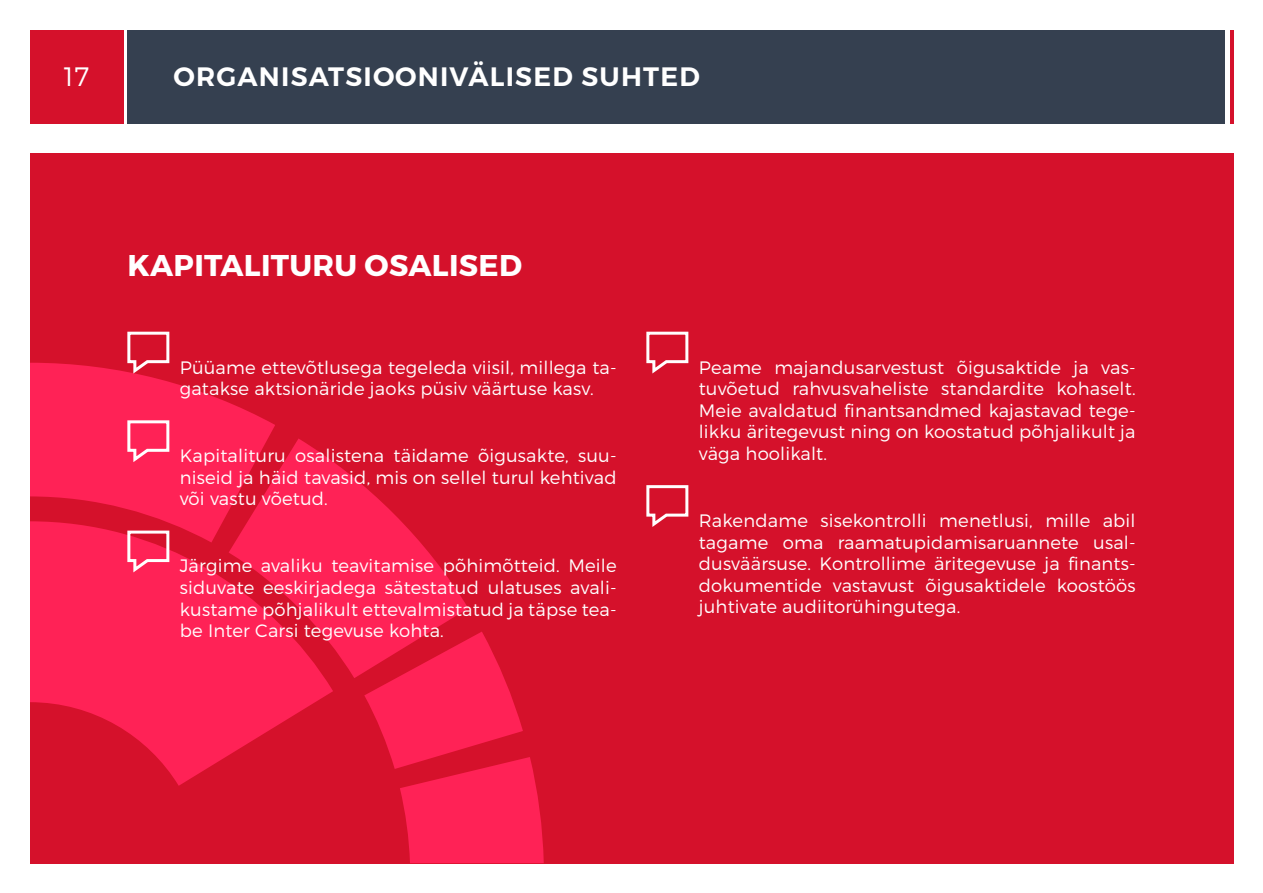
<style>
.page{position:relative;width:1263px;height:893px;background:#fff}
.page>*{position:absolute;margin:0;border:0;box-sizing:border-box;transform-origin:0 0}
.t1{font:700 30px "Montserrat";letter-spacing:.01em;color:#fff}
.t2{font:600 26.55px "Montserrat";letter-spacing:.045em;color:#fff}
.t3{font:300 26.55px "Montserrat";color:#fff}
.t4{font:300 18px/21.6px "Montserrat";letter-spacing:.01em;color:#fff;text-align:justify}
</style>
<div class="page">
<div style="left:30px;top:153px;width:1203px;height:710px;background:#d5112b"></div>
<svg style="left:30px;top:363px;width:514px;height:500px;fill:#ff2256"></svg>
<svg style="left:126px;top:331px;width:45px;height:45px"></svg>
<svg style="left:126px;top:419px;width:45px;height:46px;background:#ff5179"></svg>
<svg style="left:126px;top:529px;width:45px;height:46px"></svg>
<svg style="left:646px;top:331px;width:43px;height:43px"></svg>
<svg style="left:646px;top:485px;width:43px;height:42px"></svg>
<div style="left:30px;top:30px;width:93px;height:93px;background:#d5112b"></div>
<div style="left:127px;top:30px;width:1098px;height:93px;background:#354050"></div>
<svg style="left:1230px;top:30px;width:3px;height:93px"></svg>
<h2 class="t3" style="left:64px;top:61px;width:27px">17</h2>
<h2 class="t2" style="left:173px;top:60px;width:528px">ORGANISATSIOONIVÄLISED SUHTED</h2>
<h1 class="t1" style="left:128px;top:246px;width:396px">KAPITALITURU OSALISED</h1>
<p class="t4" style="left:180px;top:356px;width:438px">Püüame ettevõtlusega tegeleda viisil, millega ta&shy;gatakse aktsionäride jaoks püsiv väärtuse kasv.</p>
<p class="t4" style="left:180px;top:445px;width:438px">Kapitalituru osalistena täidame õigusakte, suu&shy;niseid ja häid tavasid, mis on sellel turul kehtivad või vastu võetud.</p>
<p class="t4" style="left:180px;top:555px;width:438px">Järgime avaliku teavitamise põhimõtteid. Meile siduvate eeskirjadega sätestatud ulatuses avali&shy;kustame põhjalikult ettevalmistatud ja täpse tea&shy;be Inter Carsi tegevuse kohta.</p>
<p class="t4" style="left:699px;top:356px;width:438px">Peame majandusarvestust õigusaktide ja vas&shy;tuvõetud rahvusvaheliste standardite kohaselt.<br>Meie avaldatud finantsandmed kajastavad tege&shy;likku äritegevust ning on koostatud põhjalikult ja väga hoolikalt.</p>
<p class="t4" style="left:699px;top:509px;width:438px">Rakendame sisekontrolli menetlusi, mille abil tagame oma raamatupidamisaruannete usal&shy;dusväärsuse. Kontrollime äritegevuse ja finants&shy;dokumentide vastavust õigusaktidele koostöös juhtivate audiitorühingutega.</p>
</div>
